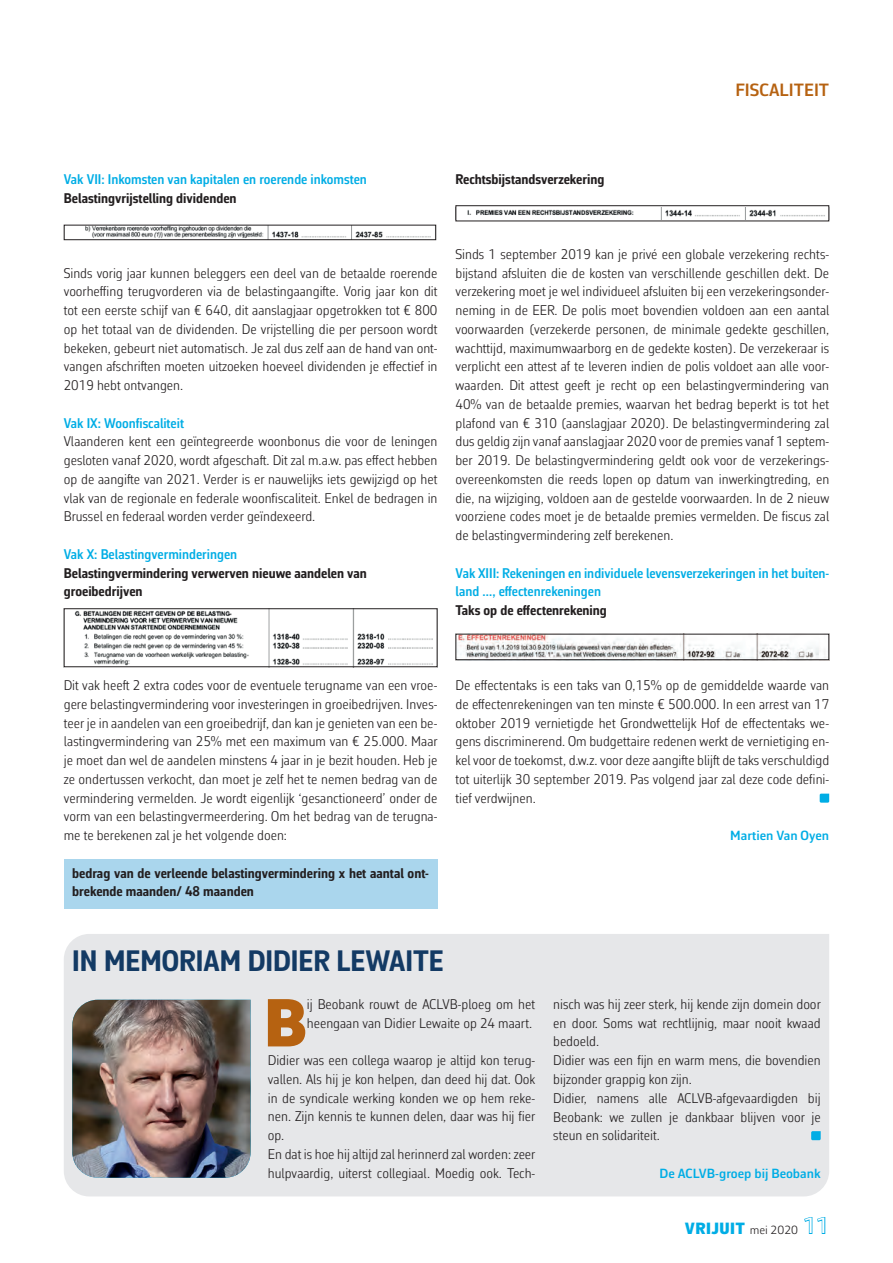
<style>
.page{position:relative;width:893px;height:1263px;background:#fff}
.page>*{position:absolute;margin:0;border:0;box-sizing:border-box;transform-origin:0 0}
.t1{font:900 68.7px "Corbeau Pro";color:#b66211}
.t2{font:700 30px "Corbeau Con Pro";color:#133a64}
.t3{font:600 18px "Corbeau Pro";color:#b66211}
.t4{font:900 16.5px "Corbeau Pro";letter-spacing:.03em;color:#00ade5}
.t5{font:300 14.25px/18.8px "Corbeau Con Pro";color:#231f20;text-align:justify}
.t6{font:700 14.25px/18.8px "Corbeau Con Pro";color:#231f20}
.t7{font:600 14.25px/18.8px "Corbeau Con Pro";color:#00ade5}
.t8{font:600 13.5px "Corbeau Pro";color:#00ade5}
.s1{font-weight:300;font-size:12px;color:#231f20}
.s2{font-weight:400;font-size:22.5px}
</style>
<div class="page">
<div style="left:64px;top:859px;width:373px;height:50px;background:#aad6ed"></div>
<img style="left:85px;top:227px;width:346px;height:11px">
<div style="left:64px;top:225px;width:372px;height:15px;border:1px solid #231f20"></div>
<img style="left:74px;top:610px;width:359px;height:55px">
<div style="left:64px;top:608px;width:373px;height:59px;border:1px solid #231f20"></div>
<img style="left:467px;top:207px;width:358px;height:12px">
<div style="left:455px;top:205px;width:374px;height:16px;border:1px solid #231f20"></div>
<img style="left:457px;top:636px;width:369px;height:22px">
<div style="left:455px;top:634px;width:374px;height:26px;border:1px solid #231f20"></div>
<svg style="left:820px;top:794px;width:9px;height:9px"></svg>
<div style="left:64px;top:934px;width:765px;height:262px;background:#e6e7e9"></div>
<svg style="left:811px;top:1131px;width:10px;height:9px"></svg>
<img style="left:72px;top:1000px;width:179px;height:178px">
<p class="t3" style="left:735px;top:78px;width:95px">FISCALITEIT</p>
<p class="t7" style="left:64px;top:169px;width:305px">Vak VII: Inkomsten van kapitalen en roerende inkomsten</p>
<p class="t6" style="left:64px;top:188px;width:174px">Belastingvrijstelling dividenden</p>
<p class="t5" style="left:64px;top:263px;width:375px">Sinds vorig jaar kunnen beleggers een deel van de betaalde roerende voorheffing terugvorderen via de belastingaangifte. Vorig jaar kon dit tot een eerste schijf van € 640, dit aanslagjaar opgetrokken tot € 800 op het totaal van de dividenden. De vrijstelling die per persoon wordt bekeken, gebeurt niet automatisch. Je zal dus zelf aan de hand van ont&shy;vangen afschriften moeten uitzoeken hoeveel dividenden je effectief in 2019 hebt ontvangen.</p>
<p class="t7" style="left:64px;top:413px;width:122px">Vak IX: Woonfiscaliteit</p>
<p class="t5" style="left:64px;top:432px;width:375px">Vlaanderen kent een geïntegreerde woonbonus die voor de leningen gesloten vanaf 2020, wordt afgeschaft. Dit zal m.a.w. pas effect hebben op de aangifte van 2021. Verder is er nauwelijks iets gewijzigd op het vlak van de regionale en federale woonfiscaliteit. Enkel de bedragen in Brussel en federaal worden verder geïndexeerd.</p>
<p class="t7" style="left:64px;top:544px;width:175px">Vak X: Belastingverminderingen</p>
<p class="t6" style="left:64px;top:563px;width:305px">Belastingvermindering verwerven nieuwe aandelen van groeibedrijven</p>
<p class="t6" style="left:455px;top:169px;width:150px">Rechtsbijstandsverzekering</p>
<p class="t5" style="left:455px;top:244px;width:375px">Sinds 1 september 2019 kan je privé een globale verzekering rechts&shy;bijstand afsluiten die de kosten van verschillende geschillen dekt. De verzekering moet je wel individueel afsluiten bij een verzekeringsonder&shy;neming in de EER. De polis moet bovendien voldoen aan een aantal voorwaarden (verzekerde personen, de minimale gedekte geschillen, wachttijd, maximumwaarborg en de gedekte kosten). De verzekeraar is verplicht een attest af te leveren indien de polis voldoet aan alle voor&shy;waarden. Dit attest geeft je recht op een belastingvermindering van 40% van de betaalde premies, waarvan het bedrag beperkt is tot het plafond van € 310 (aanslagjaar 2020). De belastingvermindering zal dus geldig zijn vanaf aanslagjaar 2020 voor de premies vanaf 1 septem&shy;ber 2019. De belastingvermindering geldt ook voor de verzekerings&shy;overeenkomsten die reeds lopen op datum van inwerkingtreding, en die, na wijziging, voldoen aan de gestelde voorwaarden. In de 2 nieuw voorziene codes moet je de betaalde premies vermelden. De fiscus zal de belastingvermindering zelf berekenen.</p>
<p class="t7" style="left:455px;top:563px;width:375px">Vak XIII: Rekeningen en individuele levensverzekeringen in het buiten&shy;land …, effectenrekeningen</p>
<p class="t6" style="left:455px;top:601px;width:153px">Taks op de effectenrekening</p>
<p class="t5" style="left:64px;top:676px;width:375px">Dit vak heeft 2 extra codes voor de eventuele terugname van een vroe&shy;gere belastingvermindering voor investeringen in groeibedrijven. Inves&shy;teer je in aandelen van een groeibedrijf, dan kan je genieten van een be&shy;lastingvermindering van 25% met een maximum van € 25.000. Maar je moet dan wel de aandelen minstens 4 jaar in je bezit houden. Heb je ze ondertussen verkocht, dan moet je zelf het te nemen bedrag van de vermindering vermelden. Je wordt eigenlijk ‘gesanctioneerd’ onder de vorm van een belastingvermeerdering. Om het bedrag van de terugna&shy;me te berekenen zal je het volgende doen:</p>
<p class="t6" style="left:72px;top:863px;width:358px">bedrag van de verleende belastingvermindering x het aantal ont&shy;brekende maanden/ 48 maanden</p>
<p class="t5" style="left:455px;top:676px;width:375px">De effectentaks is een taks van 0,15% op de gemiddelde waarde van de effectenrekeningen van ten minste € 500.000. In een arrest van 17 oktober 2019 vernietigde het Grondwettelijk Hof de effectentaks we&shy;gens discriminerend. Om budgettaire redenen werkt de vernietiging en&shy;kel voor de toekomst, d.w.z. voor deze aangifte blijft de taks verschuldigd tot uiterlijk 30 september 2019. Pas volgend jaar zal deze code defini&shy;tief verdwijnen.</p>
<p class="t8" style="left:730px;top:826px;width:100px">Martien Van Oyen</p>
<h2 class="t2" style="left:72px;top:941px;width:373px">IN MEMORIAM DIDIER LEWAITE</h2>
<h1 class="t1" style="left:264px;top:977px;width:44px">B</h1>
<p class="t5" style="left:307px;top:994px;width:230px">ij Beobank rouwt de ACLVB-ploeg om het heengaan van Didier Lewaite op 24 maart.</p>
<p class="t5" style="left:268px;top:1051px;width:269px;text-align:left">Didier was een collega waarop je altijd kon terug&shy;vallen. Als hij je kon helpen, dan deed hij dat. Ook in de syndicale werking konden we op hem reke&shy;nen. Zijn kennis te kunnen delen, daar was hij fier op.<br>En dat is hoe hij altijd zal herinnerd zal worden: zeer hulpvaardig, uiterst collegiaal. Moedig ook. Tech-</p>
<p class="t5" style="left:553px;top:994px;width:269px;text-align:left">nisch was hij zeer sterk, hij kende zijn domein door en door. Soms wat rechtlijnig, maar nooit kwaad bedoeld.<br>Didier was een fijn en warm mens, die bovendien bijzonder grappig kon zijn.<br>Didier, namens alle ACLVB-afgevaardigden bij Beobank: we zullen je dankbaar blijven voor je steun en solidariteit.</p>
<p class="t8" style="left:660px;top:1164px;width:163px">De ACLVB-groep bij Beobank</p>
<p class="t4" style="left:685px;top:1217px;width:146px">VRIJUIT <span class="s1">mei 2020</span> <span class="s2">11</span></p>
</div>
